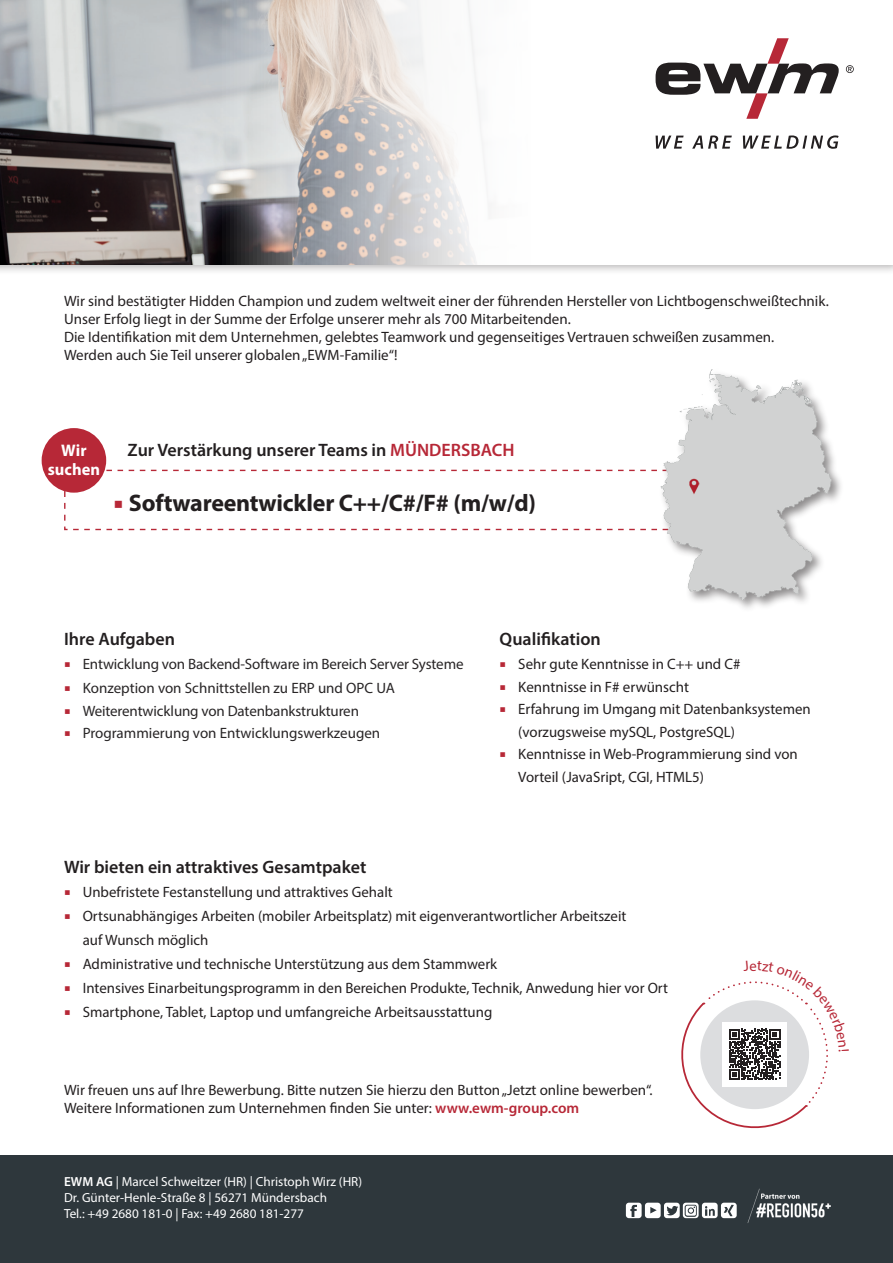
<style>
.page{position:relative;width:893px;height:1263px;background:#fff}
.page>*{position:absolute;margin:0;border:0;box-sizing:border-box;transform-origin:0 0}
.t1{font:700 24px "Myriad Pro";letter-spacing:-.01em;color:#231f20}
.t2{font:600 18px "Myriad Pro";color:#231f20}
.t3{font:700 16.8px/18.3px "Myriad Pro";color:#fff;text-align:center}
.t4{font:15px/18px "Myriad Pro";color:#231f20}
.t5{font:15px "Myriad Pro";letter-spacing:-.01em;color:#282526}
.t6{font:13.2px/15.8px "Myriad Pro";color:#fff}
.s1{color:#b72837}
.s2{font-weight:600;color:#b72837}
.s3{font-weight:600}
</style>
<div class="page">
<div style="left:0;top:0;width:893px;height:275px;background:#231f20;opacity:.31"></div>
<div style="left:0;top:0;width:892px;height:264px;background:#fff"></div>
<img style="left:0;top:0;width:490px;height:264px">
<div style="left:0;top:1155px;width:893px;height:108px;background:#2e373c"></div>
<svg style="left:626px;top:1203px;width:111px;height:15px"></svg>
<img style="left:747px;top:1188px;width:84px;height:35px">
<svg style="left:64px;top:469px;width:593px;height:62px"></svg>
<div style="left:658px;top:368px;width:185px;height:244px;background:#231f20;opacity:.51"></div>
<img style="left:658px;top:368px;width:175px;height:231px">
<div style="left:42px;top:428px;width:64px;height:65px;background:#b72837;border-radius:50%"></div>
<svg style="left:656px;top:135px;width:183px;height:14px"></svg>
<svg style="left:656px;top:38px;width:183px;height:81px"></svg>
<svg style="left:846px;top:65px;width:8px;height:8px"></svg>
<svg style="left:681px;top:981px;width:147px;height:148px"></svg>
<p class="t4" style="left:64px;top:292px;width:766px">Wir sind bestätigter Hidden Champion und zudem weltweit einer der führenden Hersteller von Lichtbogenschweißtechnik.<br>Unser Erfolg liegt in der Summe der Erfolge unserer mehr als 700 Mitarbeitenden.<br>Die Identifikation mit dem Unternehmen, gelebtes Teamwork und gegenseitiges Vertrauen schweißen zusammen.<br>Werden auch Sie Teil unserer globalen „EWM-Familie“!</p>
<p class="t3" style="left:48px;top:441px;width:54px">Wir suchen</p>
<p class="t2" style="left:128px;top:439px;width:388px">Zur Verstärkung unserer Teams in <span class="s1">MÜNDERSBACH</span></p>
<h1 class="t1" style="left:113px;top:487px;width:424px"><span class="s1">○</span> Softwareentwickler C++/C#/F# (m/w/d)</h1>
<p class="t2" style="left:64px;top:627px;width:112px">Ihre Aufgaben</p>
<p class="t5" style="left:64px;top:655px;width:401px"><span class="s1">○</span> Entwicklung von Backend-Software im Bereich Server Systeme</p>
<p class="t5" style="left:64px;top:679px;width:332px"><span class="s1">○</span> Konzeption von Schnittstellen zu ERP und OPC UA</p>
<p class="t5" style="left:64px;top:701px;width:296px"><span class="s1">○</span> Weiterentwicklung von Datenbankstrukturen</p>
<p class="t5" style="left:64px;top:724px;width:318px"><span class="s1">○</span> Programmierung von Entwicklungswerkzeugen</p>
<p class="t2" style="left:500px;top:627px;width:103px">Qualifikation</p>
<p class="t4" style="left:500px;top:655px;width:242px"><span class="s1">○</span> Sehr gute Kenntnisse in C++ und C#</p>
<p class="t4" style="left:500px;top:677px;width:191px"><span class="s1">○</span> Kenntnisse in F# erwünscht</p>
<p class="t4" style="left:518px;top:697px;width:294px;line-height:22.5px;text-indent:-19px"><span class="s1">○</span> Erfahrung im Umgang mit Datenbanksystemen (vorzugsweise mySQL, PostgreSQL)</p>
<p class="t4" style="left:518px;top:742px;width:281px;line-height:22.5px;text-indent:-19px"><span class="s1">○</span> Kenntnisse in Web-Programmierung sind von<br>Vorteil (JavaSript, CGI, HTML5)</p>
<p class="t2" style="left:64px;top:855px;width:304px">Wir bieten ein attraktives Gesamtpaket</p>
<p class="t4" style="left:64px;top:883px;width:330px"><span class="s1">○</span> Unbefristete Festanstellung und attraktives Gehalt</p>
<p class="t4" style="left:83px;top:904px;width:545px;line-height:24px;text-indent:-19px"><span class="s1">○</span> Ortsunabhängiges Arbeiten (mobiler Arbeitsplatz) mit eigenverantwortlicher Arbeitszeit auf Wunsch möglich</p>
<p class="t4" style="left:64px;top:955px;width:435px"><span class="s1">○</span> Administrative und technische Unterstützung aus dem Stammwerk</p>
<p class="t4" style="left:64px;top:979px;width:605px"><span class="s1">○</span> Intensives Einarbeitungsprogramm in den Bereichen Produkte, Technik, Anwedung hier vor Ort</p>
<p class="t4" style="left:64px;top:1003px;width:430px"><span class="s1">○</span> Smartphone, Tablet, Laptop und umfangreiche Arbeitsausstattung</p>
<p class="t4" style="left:64px;top:1080px;width:590px">Wir freuen uns auf Ihre Bewerbung. Bitte nutzen Sie hierzu den Button „Jetzt online bewerben“.<br>Weitere Informationen zum Unternehmen finden Sie unter: <span class="s2">www.ewm-group.com</span></p>
<p class="t6" style="left:64px;top:1174px;width:299px"><span class="s3">EWM AG</span> | Marcel Schweitzer (HR) | Christoph Wirz (HR)<br>Dr. Günter-Henle-Straße 8 | 56271 Mündersbach<br>Tel.: +49 2680 181-0 | Fax: +49 2680 181-277</p>
</div>
